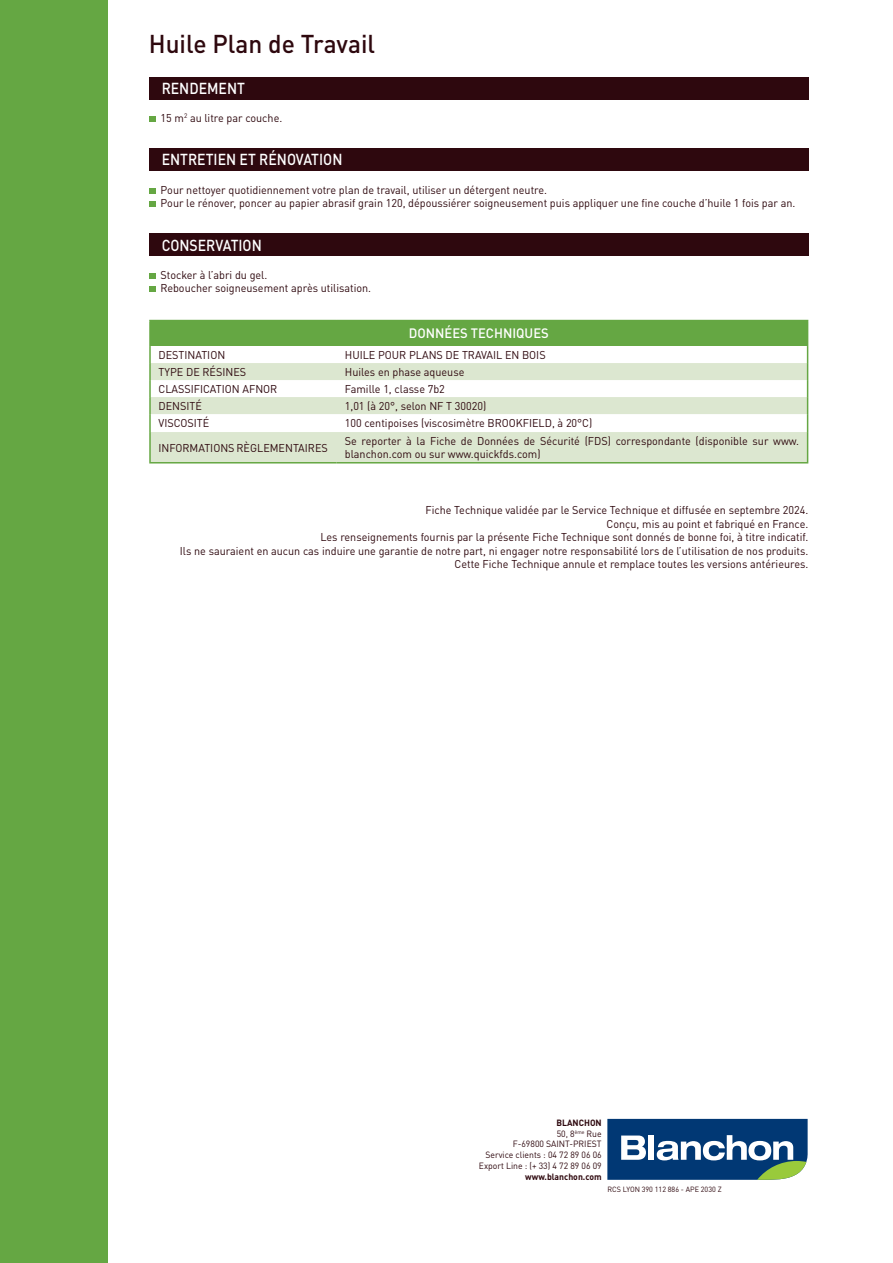
<style>
.page{position:relative;width:893px;height:1263px;background:#fff}
.page>*{position:absolute;margin:0;border:0;box-sizing:border-box;transform-origin:0 0}
.t1{font:500 25.5px "DINOT";color:#2e080e;scale:.96 1}
.t2{font:500 15.75px "DINOT";color:#fff;scale:.89 1}
.t3{font:500 13.5px "DINOT";color:#fff;scale:.96 1}
.t4{font:11.25px/13.5px "DINOT";color:#2e080e;scale:.96 1}
.t5{font:9px/10.8px "DINOT";color:#2e080e;text-align:right;scale:.96 1}
.t6{font:700 9px "DINOT";color:#2e080e;scale:.96 1}
.t7{font:7.5px "DINOT";color:#2e080e;scale:.96 1}
.s1{font-weight:700}
</style>
<div class="page">
<div style="left:149px;top:77px;width:659px;height:22px;background:#2e080e"></div>
<div style="left:149px;top:233px;width:659px;height:23px;background:#2e080e"></div>
<div style="left:149px;top:148px;width:659px;height:23px;background:#2e080e"></div>
<svg style="left:149px;top:116px;width:6px;height:6px"></svg>
<svg style="left:149px;top:273px;width:6px;height:6px"></svg>
<svg style="left:149px;top:286px;width:6px;height:6px"></svg>
<svg style="left:149px;top:188px;width:6px;height:6px"></svg>
<svg style="left:149px;top:201px;width:6px;height:6px"></svg>
<div style="left:0;top:0;width:107px;height:1263px;background:#65a743"></div>
<svg style="left:607px;top:1119px;width:201px;height:61px"></svg>
<div style="left:150px;top:320px;width:658px;height:26px;background:#65a743"></div>
<svg style="left:151px;top:363px;width:656px;height:99px;fill:#dce7d0"></svg>
<hr style="left:149px;top:320px;width:187px;height:1px;background:#65a743">
<hr style="left:149px;top:321px;width:2px;height:25px;background:#65a743">
<svg style="left:149px;top:346px;width:2px;height:86px"></svg>
<svg style="left:807px;top:346px;width:1px;height:86px"></svg>
<hr style="left:149px;top:432px;width:2px;height:30px;background:#65a743">
<hr style="left:807px;top:432px;width:1px;height:30px;background:#65a743">
<hr style="left:149px;top:462px;width:187px;height:1px;background:#65a743">
<hr style="left:336px;top:462px;width:472px;height:1px;background:#65a743">
<h1 class="t1" style="left:149px;top:27px;width:237px">Huile Plan de Travail</h1>
<h2 class="t2" style="left:162px;top:78px;width:95px">RENDEMENT</h2>
<p class="t4" style="left:161px;top:111px;width:128px">15 m<sup>2</sup> au litre par couche.</p>
<h2 class="t2" style="left:162px;top:150px;width:205px">ENTRETIEN ET RÉNOVATION</h2>
<p class="t4" style="left:161px;top:183px;width:663px">Pour nettoyer quotidiennement votre plan de travail, utiliser un détergent neutre.<br>Pour le rénover, poncer au papier abrasif grain 120, dépoussiérer soigneusement puis appliquer une fine couche d’huile 1 fois par an.</p>
<h2 class="t2" style="left:162px;top:235px;width:114px">CONSERVATION</h2>
<p class="t4" style="left:161px;top:268px;width:221px">Stocker à l’abri du gel.<br>Reboucher soigneusement après utilisation.</p>
<p class="t3" style="left:409px;top:325px;width:147px">DONNÉES TECHNIQUES</p>
<p class="t4" style="left:158px;top:348px;width:71px">DESTINATION</p>
<p class="t4" style="left:345px;top:348px;width:211px">HUILE POUR PLANS DE TRAVAIL EN BOIS</p>
<p class="t4" style="left:158px;top:365px;width:93px">TYPE DE RÉSINES</p>
<p class="t4" style="left:345px;top:365px;width:126px">Huiles en phase aqueuse</p>
<p class="t4" style="left:158px;top:382px;width:125px">CLASSIFICATION AFNOR</p>
<p class="t4" style="left:345px;top:382px;width:106px">Famille 1, classe 7b2</p>
<p class="t4" style="left:158px;top:399px;width:47px">DENSITÉ</p>
<p class="t4" style="left:345px;top:399px;width:149px">1,01 (à 20°, selon NF T 30020)</p>
<p class="t4" style="left:158px;top:416px;width:54px">VISCOSITÉ</p>
<p class="t4" style="left:345px;top:416px;width:259px">100 centipoises (viscosimètre BROOKFIELD, à 20°C)</p>
<p class="t4" style="left:158px;top:441px;width:178px">INFORMATIONS RÈGLEMENTAIRES</p>
<p class="t4" style="left:345px;top:434px;width:475px">Se reporter à la Fiche de Données de Sécurité (FDS) correspondante (disponible sur www. blanchon.com ou sur www.quickfds.com)</p>
<p class="t4" style="left:180px;top:503px;width:656px;text-align:right">Fiche Technique validée par le Service Technique et diffusée en septembre 2024.<br>Conçu, mis au point et fabriqué en France.<br>Les renseignements fournis par la présente Fiche Technique sont donnés de bonne foi, à titre indicatif.<br>Ils ne sauraient en aucun cas induire une garantie de notre part, ni engager notre responsabilité lors de l’utilisation de nos produits.<br>Cette Fiche Technique annule et remplace toutes les versions antérieures.</p>
<p class="t5" style="left:479px;top:1117px;width:129px"><span class="s1">BLANCHON<br></span>50, 8<sup>ème</sup> Rue<br>F-69800 SAINT-PRIEST<br>Service clients : 04 72 89 06 06<br>Export Line : (+ 33) 4 72 89 06 09</p>
<p class="t6" style="left:525px;top:1171px;width:81px">www.blanchon.com</p>
<p class="t7" style="left:608px;top:1185px;width:120px">RCS LYON 390 112 886 - APE 2030 Z</p>
</div>
